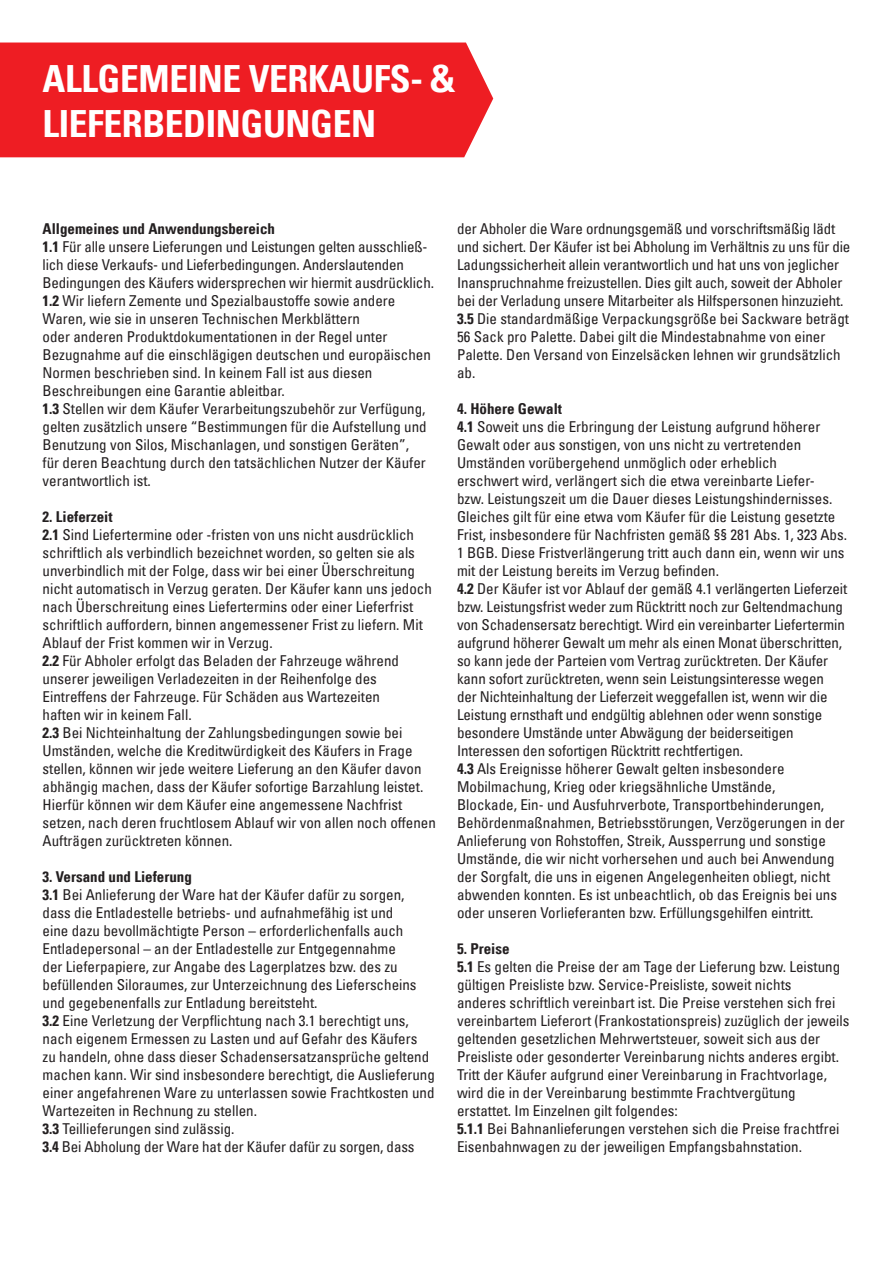
<style>
.page{position:relative;width:893px;height:1263px;background:#fff}
.page>*{position:absolute;margin:0;border:0;box-sizing:border-box;transform-origin:0 0}
.t1{font:37.5px/45px "Univers Com 67 Bold Cond";letter-spacing:-.01em;color:#fff}
.t2{font:condensed 15px/18px "Univers Com 57";color:#231f20}
.t3{font:15px "Univers Com 67 Bold Cond";color:#231f20}
.s1{font-family:"Univers Com 67 Bold Cond";font-stretch:normal}
</style>
<div class="page">
<div style="left:0;top:43px;width:493px;height:114px;background:#ee1d23"></div>
<h1 class="t1" style="left:43px;top:56px;width:414px">ALLGEMEINE VERKAUFS- &amp;<br>LIEFERBEDINGUNGEN</h1>
<p class="t3" style="left:43px;top:219px;width:234px">Allgemeines und Anwendungsbereich</p>
<p class="t2" style="left:43px;top:237px;width:393px"><span class="s1">1.1</span> Für alle unsere Lieferungen und Leistungen gelten ausschließ&shy;lich diese Verkaufs- und Lieferbedingungen. Anderslautenden Bedingungen des Käufers widersprechen wir hiermit ausdrücklich.<br><span class="s1">1.2</span> Wir liefern Zemente und Spezialbaustoffe sowie andere Waren, wie sie in unseren Technischen Merkblättern<br>oder anderen Produktdokumentationen in der Regel unter Bezugnahme auf die einschlägigen deutschen und europäischen Normen beschrieben sind. In keinem Fall ist aus diesen Beschreibungen eine Garantie ableitbar.<br><span class="s1">1.3</span> Stellen wir dem Käufer Verarbeitungszubehör zur Verfügung, gelten zusätzlich unsere “Bestimmungen für die Aufstellung und Benutzung von Silos, Mischanlagen, und sonstigen Geräten”,<br>für deren Beachtung durch den tatsächlichen Nutzer der Käufer verantwortlich ist.</p>
<p class="t3" style="left:43px;top:507px;width:71px">2. Lieferzeit</p>
<p class="t2" style="left:43px;top:525px;width:395px"><span class="s1">2.1</span> Sind Liefertermine oder -fristen von uns nicht ausdrücklich schriftlich als verbindlich bezeichnet worden, so gelten sie als unverbindlich mit der Folge, dass wir bei einer Überschreitung nicht automatisch in Verzug geraten. Der Käufer kann uns jedoch nach Überschreitung eines Liefertermins oder einer Lieferfrist schriftlich auffordern, binnen angemessener Frist zu liefern. Mit Ablauf der Frist kommen wir in Verzug.<br><span class="s1">2.2</span> Für Abholer erfolgt das Beladen der Fahrzeuge während unserer jeweiligen Verladezeiten in der Reihenfolge des Eintreffens der Fahrzeuge. Für Schäden aus Wartezeiten<br>haften wir in keinem Fall.<br><span class="s1">2.3</span> Bei Nichteinhaltung der Zahlungsbedingungen sowie bei Umständen, welche die Kreditwürdigkeit des Käufers in Frage stellen, können wir jede weitere Lieferung an den Käufer davon abhängig machen, dass der Käufer sofortige Barzahlung leistet.<br>Hierfür können wir dem Käufer eine angemessene Nachfrist setzen, nach deren fruchtlosem Ablauf wir von allen noch offenen Aufträgen zurücktreten können.</p>
<p class="t3" style="left:43px;top:867px;width:151px">3. Versand und Lieferung</p>
<p class="t2" style="left:43px;top:885px;width:394px"><span class="s1">3.1</span> Bei Anlieferung der Ware hat der Käufer dafür zu sorgen, dass die Entladestelle betriebs- und aufnahmefähig ist und<br>eine dazu bevollmächtigte Person – erforderlichenfalls auch Entladepersonal – an der Entladestelle zur Entgegennahme<br>der Lieferpapiere, zur Angabe des Lagerplatzes bzw. des zu befüllenden Siloraumes, zur Unterzeichnung des Lieferscheins und gegebenenfalls zur Entladung bereitsteht.<br><span class="s1">3.2</span> Eine Verletzung der Verpflichtung nach 3.1 berechtigt uns, nach eigenem Ermessen zu Lasten und auf Gefahr des Käufers<br>zu handeln, ohne dass dieser Schadensersatzansprüche geltend machen kann. Wir sind insbesondere berechtigt, die Auslieferung einer angefahrenen Ware zu unterlassen sowie Frachtkosten und Wartezeiten in Rechnung zu stellen.<br><span class="s1">3.3</span> Teillieferungen sind zulässig.<br><span class="s1">3.4</span> Bei Abholung der Ware hat der Käufer dafür zu sorgen, dass</p>
<p class="t2" style="left:457px;top:219px;width:395px">der Abholer die Ware ordnungsgemäß und vorschriftsmäßig lädt und sichert. Der Käufer ist bei Abholung im Verhältnis zu uns für die Ladungssicherheit allein verantwortlich und hat uns von jeglicher Inanspruchnahme freizustellen. Dies gilt auch, soweit der Abholer bei der Verladung unsere Mitarbeiter als Hilfspersonen hinzuzieht.<br><span class="s1">3.5</span> Die standardmäßige Verpackungsgröße bei Sackware beträgt 56 Sack pro Palette. Dabei gilt die Mindestabnahme von einer Palette. Den Versand von Einzelsäcken lehnen wir grundsätzlich ab.</p>
<p class="t3" style="left:457px;top:399px;width:106px">4. Höhere Gewalt</p>
<p class="t2" style="left:457px;top:417px;width:392px"><span class="s1">4.1</span> Soweit uns die Erbringung der Leistung aufgrund höherer Gewalt oder aus sonstigen, von uns nicht zu vertretenden Umständen vorübergehend unmöglich oder erheblich<br>erschwert wird, verlängert sich die etwa vereinbarte Liefer-<br>bzw. Leistungszeit um die Dauer dieses Leistungshindernisses.<br>Gleiches gilt für eine etwa vom Käufer für die Leistung gesetzte Frist, insbesondere für Nachfristen gemäß §§ 281 Abs. 1, 323 Abs.<br>1 BGB. Diese Fristverlängerung tritt auch dann ein, wenn wir uns mit der Leistung bereits im Verzug befinden.<br><span class="s1">4.2</span> Der Käufer ist vor Ablauf der gemäß 4.1 verlängerten Lieferzeit bzw. Leistungsfrist weder zum Rücktritt noch zur Geltendmachung von Schadensersatz berechtigt. Wird ein vereinbarter Liefertermin aufgrund höherer Gewalt um mehr als einen Monat überschritten, so kann jede der Parteien vom Vertrag zurücktreten. Der Käufer kann sofort zurücktreten, wenn sein Leistungsinteresse wegen der Nichteinhaltung der Lieferzeit weggefallen ist, wenn wir die Leistung ernsthaft und endgültig ablehnen oder wenn sonstige besondere Umstände unter Abwägung der beiderseitigen Interessen den sofortigen Rücktritt rechtfertigen.<br><span class="s1">4.3</span> Als Ereignisse höherer Gewalt gelten insbesondere Mobilmachung, Krieg oder kriegsähnliche Umstände,<br>Blockade, Ein- und Ausfuhrverbote, Transportbehinderungen, Behördenmaßnahmen, Betriebsstörungen, Verzögerungen in der Anlieferung von Rohstoffen, Streik, Aussperrung und sonstige Umstände, die wir nicht vorhersehen und auch bei Anwendung der Sorgfalt, die uns in eigenen Angelegenheiten obliegt, nicht abwenden konnten. Es ist unbeachtlich, ob das Ereignis bei uns oder unseren Vorlieferanten bzw. Erfüllungsgehilfen eintritt.</p>
<p class="t3" style="left:457px;top:939px;width:54px">5. Preise</p>
<p class="t2" style="left:457px;top:957px;width:394px"><span class="s1">5.1</span> Es gelten die Preise der am Tage der Lieferung bzw. Leistung gültigen Preisliste bzw. Service-Preisliste, soweit nichts<br>anderes schriftlich vereinbart ist. Die Preise verstehen sich frei vereinbartem Lieferort (Frankostationspreis) zuzüglich der jeweils geltenden gesetzlichen Mehrwertsteuer, soweit sich aus der Preisliste oder gesonderter Vereinbarung nichts anderes ergibt.<br>Tritt der Käufer aufgrund einer Vereinbarung in Frachtvorlage, wird die in der Vereinbarung bestimmte Frachtvergütung erstattet. Im Einzelnen gilt folgendes:<br><span class="s1">5.1.1</span> Bei Bahnanlieferungen verstehen sich die Preise frachtfrei Eisenbahnwagen zu der jeweiligen Empfangsbahnstation.</p>
</div>
